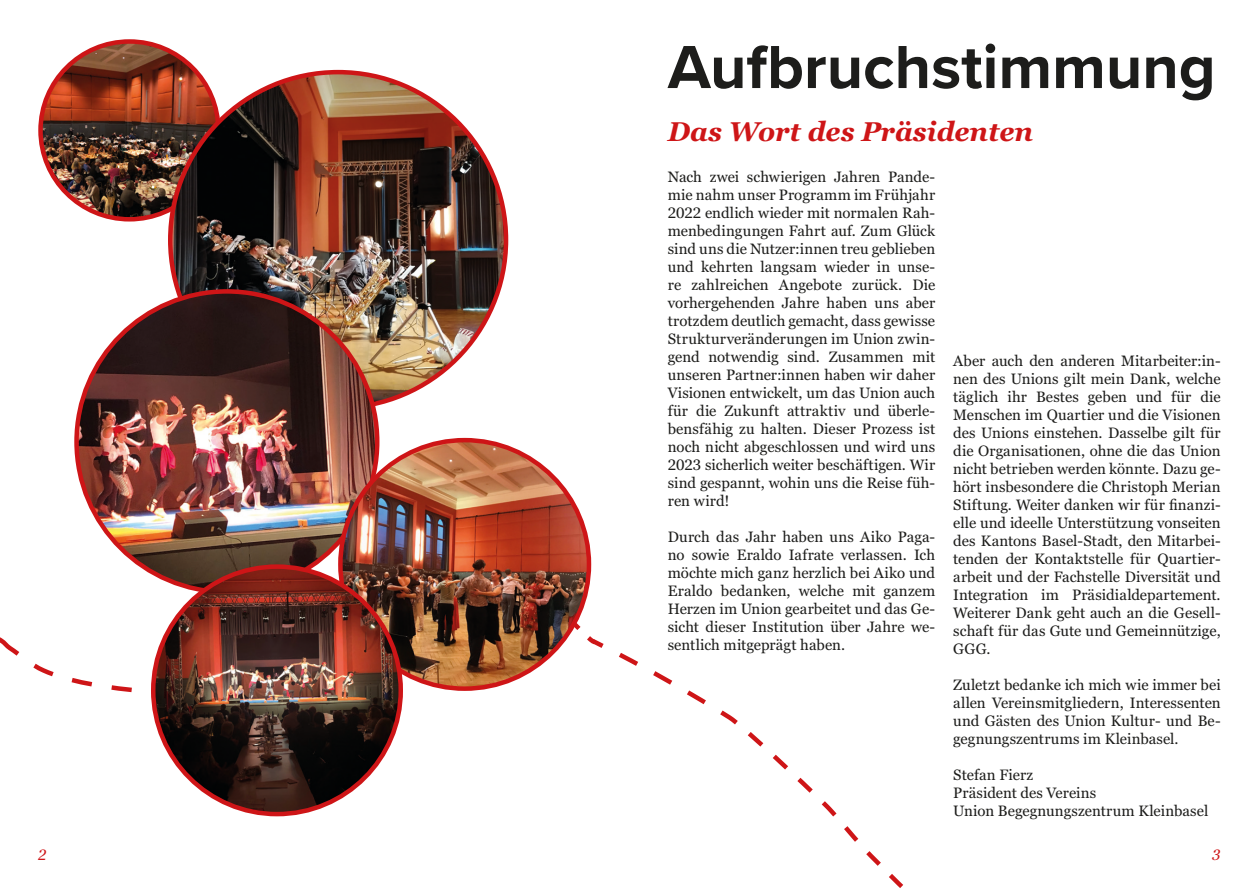
<style>
.page{position:relative;width:1259px;height:893px;background:#fff}
.page>*{position:absolute;margin:0;border:0;box-sizing:border-box;transform-origin:0 0}
.t1{font:700 63px "Proxima Nova";color:#1d1d1b}
.t2{font:italic 700 27px "Georgia Pro";color:#ce1517}
.t3{font:15px/18px "Georgia Pro";letter-spacing:.005em;color:#1d1d1b;text-align:justify}
.t4{font:italic 15px "Georgia Pro";color:#ce1517}
</style>
<div class="page">
<svg style="left:0;top:637px;width:165px;height:56px"></svg>
<svg style="left:572px;top:623px;width:332px;height:265px"></svg>
<img style="left:41px;top:41px;width:177px;height:178px;border-radius:89px">
<img style="left:170px;top:72px;width:336px;height:336px;border-radius:168px">
<img style="left:77px;top:291px;width:300px;height:301px;border-radius:150px">
<img style="left:340px;top:440px;width:249px;height:249px;border-radius:124px">
<img style="left:153px;top:567px;width:248px;height:247px;border-radius:124px">
<h1 class="t1" style="left:668px;top:20px;width:549px">Aufbruchstimmung</h1>
<h2 class="t2" style="left:668px;top:116px;width:367px">Das Wort des Präsidenten</h2>
<p class="t3" style="left:668px;top:168px;width:269px">Nach zwei schwierigen Jahren Pande&shy;mie nahm unser Programm im Frühjahr 2022 endlich wieder mit normalen Rah&shy;menbedingungen Fahrt auf. Zum Glück sind uns die Nutzer:innen treu geblieben und kehrten langsam wieder in unse&shy;re zahlreichen Angebote zurück. Die vorhergehenden Jahre haben uns aber trotzdem deutlich gemacht, dass gewisse Strukturveränderungen im Union zwin&shy;gend notwendig sind. Zusammen mit unseren Partner:innen haben wir daher Visionen entwickelt, um das Union auch für die Zukunft attraktiv und überle&shy;bensfähig zu halten. Dieser Prozess ist noch nicht abgeschlossen und wird uns 2023 sicherlich weiter beschäftigen. Wir sind gespannt, wohin uns die Reise füh&shy;ren wird!</p>
<p class="t3" style="left:668px;top:528px;width:269px">Durch das Jahr haben uns Aiko Paga&shy;no sowie Eraldo Iafrate verlassen. Ich möchte mich ganz herzlich bei Aiko und Eraldo bedanken, welche mit ganzem Herzen im Union gearbeitet und das Ge&shy;sicht dieser Institution über Jahre we&shy;sentlich mitgeprägt haben.</p>
<p class="t3" style="left:953px;top:353px;width:269px">Aber auch den anderen Mitarbeiter:in&shy;nen des Unions gilt mein Dank, welche täglich ihr Bestes geben und für die Menschen im Quartier und die Visionen des Unions einstehen. Dasselbe gilt für die Organisationen, ohne die das Union nicht betrieben werden könnte. Dazu ge&shy;hört insbesondere die Christoph Merian Stiftung. Weiter danken wir für finanzi&shy;elle und ideelle Unterstützung vonseiten des Kantons Basel-Stadt, den Mitarbei&shy;tenden der Kontaktstelle für Quartier&shy;arbeit und der Fachstelle Diversität und Integration im Präsidialdepartement.<br>Weiterer Dank geht auch an die Gesell&shy;schaft für das Gute und Gemeinnützige, GGG.</p>
<p class="t3" style="left:953px;top:677px;width:269px">Zuletzt bedanke ich mich wie immer bei allen Vereinsmitgliedern, Interessenten und Gästen des Union Kultur- und Be&shy;gegnungszentrums im Kleinbasel.</p>
<p class="t3" style="left:953px;top:767px;width:256px;text-align:left">Stefan Fierz<br>Präsident des Vereins<br>Union Begegnungszentrum Kleinbasel</p>
<p class="t4" style="left:38px;top:846px;width:10px">2</p>
<p class="t4" style="left:1212px;top:846px;width:10px">3</p>
</div>
